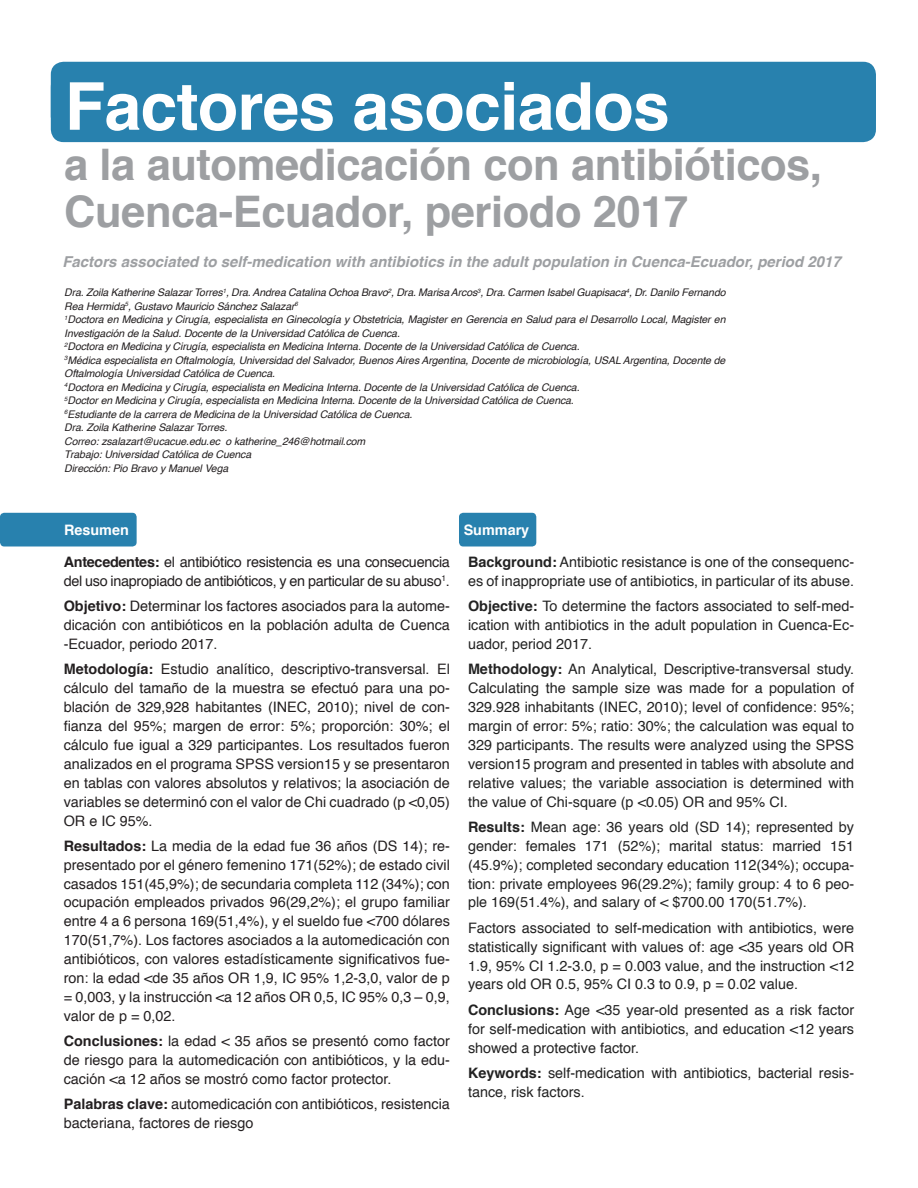
<style>
.page{position:relative;width:918px;height:1188px;background:#fff}
.page>*{position:absolute;margin:0;border:0;box-sizing:border-box;transform-origin:0 0}
.t1{font:700 66px "Helvetica";letter-spacing:-.01em;color:#fff}
.t2{font:700 43.5px/46.5px "Helvetica";letter-spacing:-.01em;color:#9d9fa2}
.t3{font:italic 700 15px "Helvetica";color:#9d9fa2}
.t4{font:14.4px/18.9px "Helvetica";color:#222;text-align:justify}
.t5{font:14.4px/18.9px "Helvetica";color:#231f20;text-align:justify}
.t6{font:14.4px/18.9px "Helvetica";letter-spacing:-.02em;color:#231f20}
.t7{font:700 14.4px "Helvetica";color:#fff}
.Párrafo_de_lista{font:italic 10.5px/13.5px "Helvetica";letter-spacing:-.01em;color:#231f20}
.s1{font-weight:700}
</style>
<div class="page">
<div style="left:51px;top:62px;width:825px;height:67px;background:#2881ae;border-radius:13px"></div>
<div style="left:51px;top:75px;width:825px;height:67px;background:#2881ae;border-radius:13px"></div>
<div style="left:0;top:513px;width:137px;height:33px;background:#2881ae;border-radius:4px"></div>
<div style="left:459px;top:513px;width:77px;height:33px;background:#2881ae;border-radius:4px"></div>
<p class="t1" style="left:65px;top:53px;width:607px">Factores asociados</p>
<p class="t2" style="left:64px;top:142px;width:759px">a la automedicación con antibióticos,<br>Cuenca-Ecuador, periodo 2017</p>
<p class="t3" style="left:62px;top:249px;width:780px">Factors associated to self-medication with antibiotics in the adult population in Cuenca-Ecuador, period 2017</p>
<p class="Párrafo_de_lista" style="left:64px;top:286px;width:663px">Dra. Zoila Katherine Salazar Torres<sup>1</sup>, Dra. Andrea Catalina Ochoa Bravo<sup>2</sup>, Dra. Marisa Arcos<sup>3</sup>, Dra. Carmen Isabel Guapisaca<sup>4</sup>, Dr. Danilo Fernando<br>Rea Hermida<sup>5</sup>, Gustavo Mauricio Sánchez Salazar<sup>6</sup></p>
<p class="Párrafo_de_lista" style="left:64px;top:313px;width:663px"><sup>1</sup>Doctora en Medicina y Cirugía, especialista en Ginecología y Obstetricia, Magister en Gerencia en Salud para el Desarrollo Local, Magister en<br>Investigación de la Salud. Docente de la Universidad Católica de Cuenca.</p>
<p class="Párrafo_de_lista" style="left:64px;top:340px;width:517px"><sup>2</sup>Doctora en Medicina y Cirugía, especialista en Medicina Interna. Docente de la Universidad Católica de Cuenca.</p>
<p class="Párrafo_de_lista" style="left:64px;top:354px;width:663px"><sup>3</sup>Médica especialista en Oftalmología, Universidad del Salvador, Buenos Aires Argentina, Docente de microbiología, USAL Argentina, Docente de<br>Oftalmología Universidad Católica de Cuenca.</p>
<p class="Párrafo_de_lista" style="left:64px;top:381px;width:517px"><sup>4</sup>Doctora en Medicina y Cirugía, especialista en Medicina Interna. Docente de la Universidad Católica de Cuenca.</p>
<p class="Párrafo_de_lista" style="left:64px;top:394px;width:511px"><sup>5</sup>Doctor en Medicina y Cirugía, especialista en Medicina Interna. Docente de la Universidad Católica de Cuenca.</p>
<p class="Párrafo_de_lista" style="left:64px;top:408px;width:350px"><sup>6</sup>Estudiante de la carrera de Medicina de la Universidad Católica de Cuenca.</p>
<p class="Párrafo_de_lista" style="left:64px;top:421px;width:165px">Dra. Zoila Katherine Salazar Torres.</p>
<p class="Párrafo_de_lista" style="left:64px;top:435px;width:303px">Correo: zsalazart@ucacue.edu.ec o katherine_246@hotmail.com</p>
<p class="Párrafo_de_lista" style="left:64px;top:448px;width:189px">Trabajo: Universidad Católica de Cuenca</p>
<p class="Párrafo_de_lista" style="left:64px;top:462px;width:166px">Dirección: Pio Bravo y Manuel Vega</p>
<p class="t7" style="left:64px;top:518px;width:66px">Resumen</p>
<p class="t6" style="left:64px;top:553px;width:388px"><span class="s1">Antecedentes:</span> el antibiótico resistencia es una consecuencia del uso inapropiado de antibióticos, y en particular de su abuso<sup>1</sup>.</p>
<p class="t5" style="left:64px;top:597px;width:388px"><span class="s1">Objetivo:</span> Determinar los factores asociados para la autome&shy;dicación con antibióticos en la población adulta de Cuenca -Ecuador, periodo 2017.</p>
<p class="t5" style="left:64px;top:660px;width:388px"><span class="s1">Metodología:</span> Estudio analítico, descriptivo-transversal. El cálculo del tamaño de la muestra se efectuó para una po&shy;blación de 329,928 habitantes (INEC, 2010); nivel de con&shy;fianza del 95%; margen de error: 5%; proporción: 30%; el cálculo fue igual a 329 participantes. Los resultados fueron analizados en el programa SPSS version15 y se presentaron en tablas con valores absolutos y relativos; la asociación de variables se determinó con el valor de Chi cuadrado (p &lt;0,05)<br>OR e IC 95%.</p>
<p class="t5" style="left:64px;top:837px;width:388px"><span class="s1">Resultados:</span> La media de la edad fue 36 años (DS 14); re&shy;presentado por el género femenino 171(52%); de estado civil casados 151(45,9%); de secundaria completa 112 (34%); con ocupación empleados privados 96(29,2%); el grupo familiar entre 4 a 6 persona 169(51,4%), y el sueldo fue &lt;700 dólares 170(51,7%). Los factores asociados a la automedicación con antibióticos, con valores estadísticamente significativos fue&shy;ron: la edad &lt;de 35 años OR 1,9, IC 95% 1,2-3,0, valor de p = 0,003, y la instrucción &lt;a 12 años OR 0,5, IC 95% 0,3 – 0,9, valor de p = 0,02.</p>
<p class="t5" style="left:64px;top:1032px;width:388px"><span class="s1">Conclusiones:</span> la edad &lt; 35 años se presentó como factor de riesgo para la automedicación con antibióticos, y la edu&shy;cación &lt;a 12 años se mostró como factor protector.</p>
<p class="t5" style="left:64px;top:1095px;width:388px"><span class="s1">Palabras clave:</span> automedicación con antibióticos, resistencia bacteriana, factores de riesgo</p>
<p class="t7" style="left:464px;top:518px;width:67px">Summary</p>
<p class="t4" style="left:468px;top:553px;width:388px"><span class="s1">Background:</span> Antibiotic resistance is one of the consequenc&shy;es of inappropriate use of antibiotics, in particular of its abuse.</p>
<p class="t4" style="left:468px;top:597px;width:388px"><span class="s1">Objective:</span> To determine the factors associated to self-med&shy;ication with antibiotics in the adult population in Cuenca-Ec&shy;uador, period 2017.</p>
<p class="t4" style="left:468px;top:660px;width:388px"><span class="s1">Methodology:</span> An Analytical, Descriptive-transversal study.<br>Calculating the sample size was made for a population of 329.928 inhabitants (INEC, 2010); level of confidence: 95%; margin of error: 5%; ratio: 30%; the calculation was equal to 329 participants. The results were analyzed using the SPSS version15 program and presented in tables with absolute and relative values; the variable association is determined with the value of Chi-square (p &lt;0.05) OR and 95% CI.</p>
<p class="t4" style="left:468px;top:818px;width:388px"><span class="s1">Results:</span> Mean age: 36 years old (SD 14); represented by gender: females 171 (52%); marital status: married 151 (45.9%); completed secondary education 112(34%); occupa&shy;tion: private employees 96(29.2%); family group: 4 to 6 peo&shy;ple 169(51.4%), and salary of &lt; $700.00 170(51.7%).</p>
<p class="t4" style="left:468px;top:919px;width:388px">Factors associated to self-medication with antibiotics, were statistically significant with values of: age &lt;35 years old OR 1.9, 95% CI 1.2-3.0, p = 0.003 value, and the instruction &lt;12 years old OR 0.5, 95% CI 0.3 to 0.9, p = 0.02 value.</p>
<p class="t4" style="left:468px;top:1001px;width:388px"><span class="s1">Conclusions:</span> Age &lt;35 year-old presented as a risk factor for self-medication with antibiotics, and education &lt;12 years showed a protective factor.</p>
<p class="t4" style="left:468px;top:1064px;width:388px"><span class="s1">Keywords:</span> self-medication with antibiotics, bacterial resis&shy;tance, risk factors.</p>
</div>
